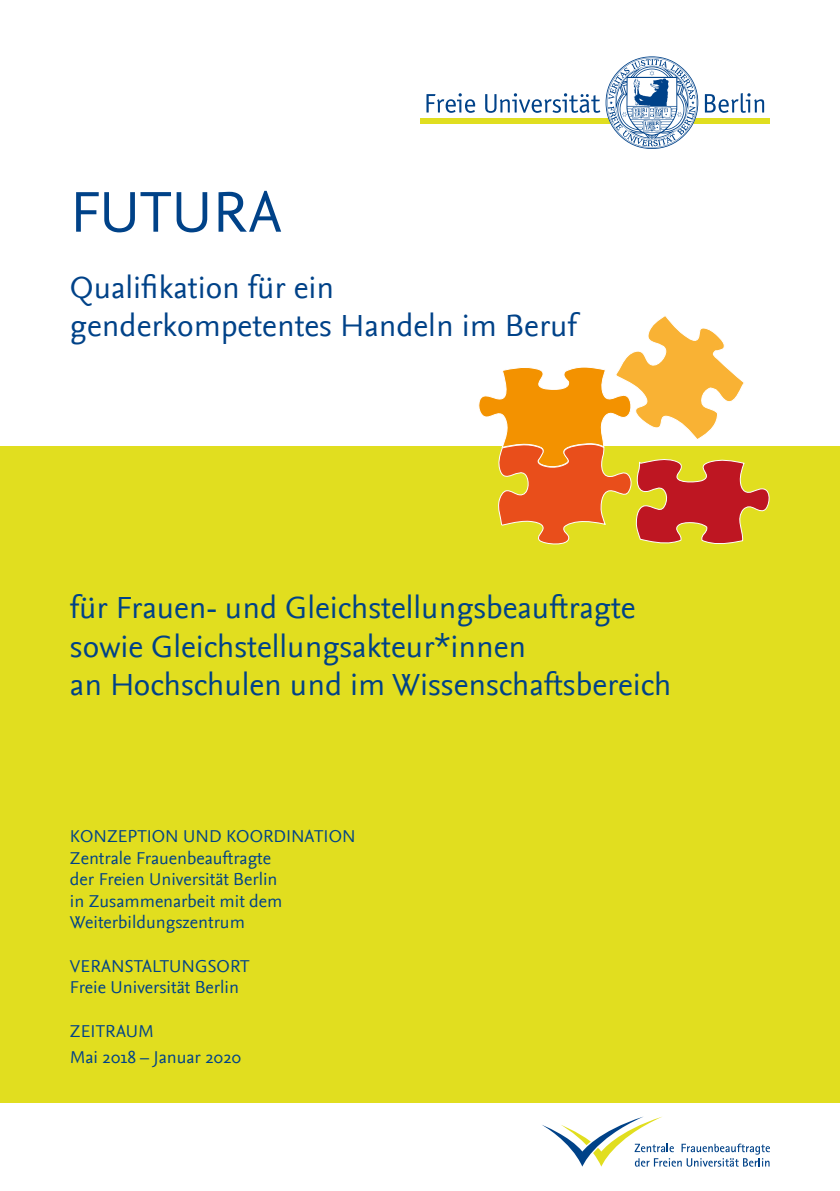
<style>
.page{position:relative;width:840px;height:1191px;background:#fff}
.page>*{position:absolute;margin:0;border:0;box-sizing:border-box;transform-origin:0 0}
.t1{font:60px "Nexus Sans";color:#004288}
.t2{font:32px/38.4px "Nexus Sans";color:#004288}
.t3{font:18px/21.6px "Nexus Sans";color:#004288}
</style>
<div class="page">
<svg style="left:426px;top:93px;width:49px;height:20px"></svg>
<svg style="left:704px;top:93px;width:59px;height:20px"></svg>
<div style="left:420px;top:118px;width:349px;height:5px;background:#e0de20"></div>
<svg style="left:485px;top:56px;width:212px;height:93px"></svg>
<div style="left:0;top:446px;width:839px;height:657px;background:#e1de1f"></div>
<svg style="left:542px;top:1116px;width:227px;height:50px"></svg>
<svg style="left:478px;top:316px;width:292px;height:229px"></svg>
<h1 class="t1" style="left:70px;top:178px;width:213px">FUTURA</h1>
<h2 class="t2" style="left:70px;top:268px;width:508px">Qualifikation für ein genderkompetentes Handeln im Beruf</h2>
<h2 class="t2" style="left:70px;top:589px;width:602px">für Frauen- und Gleichstellungsbeauftragte sowie Gleichstellungsakteur*innen<br>an Hochschulen und im Wissenschaftsbereich</h2>
<p class="t3" style="left:70px;top:825px;width:287px">KONZEPTION UND KOORDINATION<br>Zentrale Frauenbeauftragte<br>der Freien Universität Berlin<br>in Zusammenarbeit mit dem<br>Weiterbildungszentrum</p>
<p class="t3" style="left:70px;top:955px;width:181px">VERANSTALTUNGSORT<br>Freie Universität Berlin</p>
<p class="t3" style="left:70px;top:1017px;width:173px;line-height:26px">ZEITRAUM<br>Mai 2018 – Januar 2020</p>
</div>
